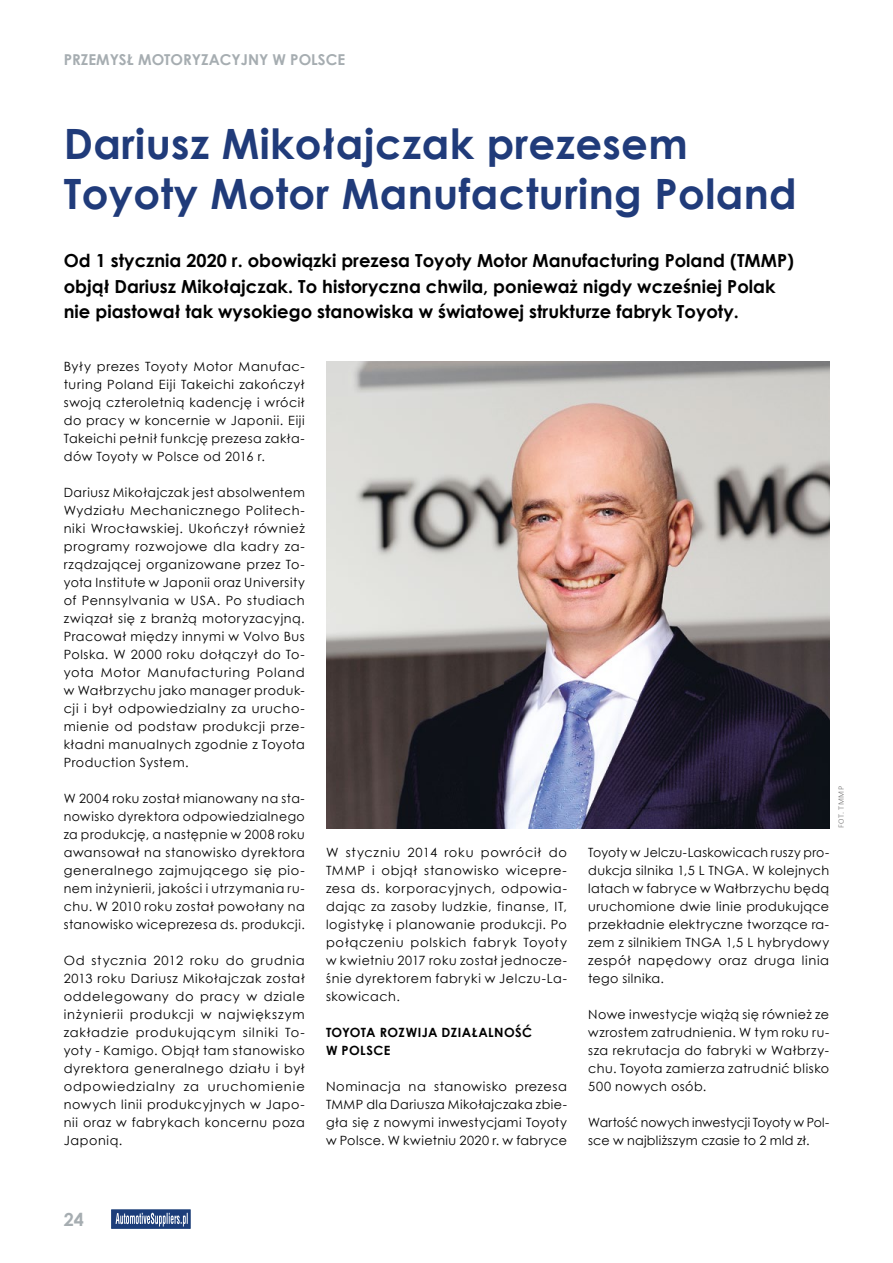
<style>
.page{position:relative;width:893px;height:1263px;background:#fff}
.page>*{position:absolute;margin:0;border:0;box-sizing:border-box;transform-origin:0 0}
.t1{font:700 41.85px/50.1px "Century Gothic";letter-spacing:.01em;color:#203b7a}
.t2{font:700 18px/25.5px "Century Gothic";color:#000}
.t3{font:700 18px "Century Gothic";color:#a6adb1}
.t4{font:700 15px "Century Gothic";color:#a6adb1}
.t5{font:12.75px/18px "Century Gothic";letter-spacing:.04em;color:#000;text-align:justify}
.t6{font:12.75px/18px "Century Gothic";letter-spacing:.01em;color:#000}
.t7{font:700 12.75px/18px "Century Gothic";letter-spacing:.03em;color:#000}
.t8{font:300 8.25px "Calibri";letter-spacing:.055em;color:#706f6f}
</style>
<div class="page">
<div style="left:112px;top:1210px;width:78px;height:18px;background:#1c3d7a"></div>
<svg style="left:116px;top:1213px;width:72px;height:13px"></svg>
<img style="left:326px;top:362px;width:503px;height:466px">
<p class="t4" style="left:64px;top:48px;width:283px">PRZEMYSŁ MOTORYZACYJNY W POLSCE</p>
<h1 class="t1" style="left:64px;top:117px;width:735px">Dariusz Mikołajczak prezesem<br>Toyoty Motor Manufacturing Poland</h1>
<p class="t2" style="left:64px;top:247px;width:732px">Od 1 stycznia 2020 r. obowiązki prezesa Toyoty Motor Manufacturing Poland (TMMP) objął Dariusz Mikołajczak. To historyczna chwila, ponieważ nigdy wcześniej Polak nie piastował tak wysokiego stanowiska w światowej strukturze fabryk Toyoty.</p>
<p class="t5" style="left:64px;top:357px;width:243px">Były prezes Toyoty Motor Manufac&shy;turing Poland Eiji Takeichi zakończył swoją czteroletnią kadencję i wrócił do pracy w koncernie w Japonii. Eiji Takeichi pełnił funkcję prezesa zakła&shy;dów Toyoty w Polsce od 2016 r.</p>
<p class="t5" style="left:64px;top:483px;width:243px">Dariusz Mikołajczak jest absolwentem Wydziału Mechanicznego Politech&shy;niki Wrocławskiej. Ukończył również programy rozwojowe dla kadry za&shy;rządzającej organizowane przez To&shy;yota Institute w Japonii oraz University of Pennsylvania w USA. Po studiach związał się z branżą motoryzacyjną.<br>Pracował między innymi w Volvo Bus Polska. W 2000 roku dołączył do To&shy;yota Motor Manufacturing Poland w Wałbrzychu jako manager produk&shy;cji i był odpowiedzialny za urucho&shy;mienie od podstaw produkcji prze&shy;kładni manualnych zgodnie z Toyota Production System.</p>
<p class="t5" style="left:64px;top:789px;width:243px">W 2004 roku został mianowany na sta&shy;nowisko dyrektora odpowiedzialnego za produkcję, a następnie w 2008 roku awansował na stanowisko dyrektora generalnego zajmującego się pio&shy;nem inżynierii, jakości i utrzymania ru&shy;chu. W 2010 roku został powołany na stanowisko wiceprezesa ds. produkcji.</p>
<p class="t5" style="left:64px;top:951px;width:243px">Od stycznia 2012 roku do grudnia 2013 roku Dariusz Mikołajczak został oddelegowany do pracy w dziale inżynierii produkcji w największym zakładzie produkującym silniki To&shy;yoty - Kamigo. Objął tam stanowisko dyrektora generalnego działu i był odpowiedzialny za uruchomienie nowych linii produkcyjnych w Japo&shy;nii oraz w fabrykach koncernu poza Japonią.</p>
<p class="t5" style="left:326px;top:843px;width:242px">W styczniu 2014 roku powrócił do TMMP i objął stanowisko wicepre&shy;zesa ds. korporacyjnych, odpowia&shy;dając za zasoby ludzkie, finanse, IT, logistykę i planowanie produkcji. Po połączeniu polskich fabryk Toyoty w kwietniu 2017 roku został jednocze&shy;śnie dyrektorem fabryki w Jelczu-La&shy;skowicach.</p>
<p class="t7" style="left:326px;top:1023px;width:208px">TOYOTA ROZWIJA DZIAŁALNOŚĆ<br>W POLSCE</p>
<p class="t5" style="left:326px;top:1077px;width:242px">Nominacja na stanowisko prezesa TMMP dla Dariusza Mikołajczaka zbie&shy;gła się z nowymi inwestycjami Toyoty w Polsce. W kwietniu 2020 r. w fabryce</p>
<p class="t5" style="left:588px;top:843px;width:242px">Toyoty w Jelczu-Laskowicach ruszy pro&shy;dukcja silnika 1,5 L TNGA. W kolejnych latach w fabryce w Wałbrzychu będą uruchomione dwie linie produkujące przekładnie elektryczne tworzące ra&shy;zem z silnikiem TNGA 1,5 L hybrydowy zespół napędowy oraz druga linia tego silnika.</p>
<p class="t5" style="left:588px;top:1005px;width:242px">Nowe inwestycje wiążą się również ze wzrostem zatrudnienia. W tym roku ru&shy;sza rekrutacja do fabryki w Wałbrzy&shy;chu. Toyota zamierza zatrudnić blisko 500 nowych osób.</p>
<p class="t6" style="left:588px;top:1113px;width:242px">Wartość nowych inwestycji Toyoty w Pol&shy;sce w najbliższym czasie to 2 mld zł.</p>
<p class="t8" style="left:836px;top:828px;width:43px;rotate:-90deg">FOT. TMMP</p>
<h2 class="t3" style="left:64px;top:1205px;width:22px">24</h2>
</div>
